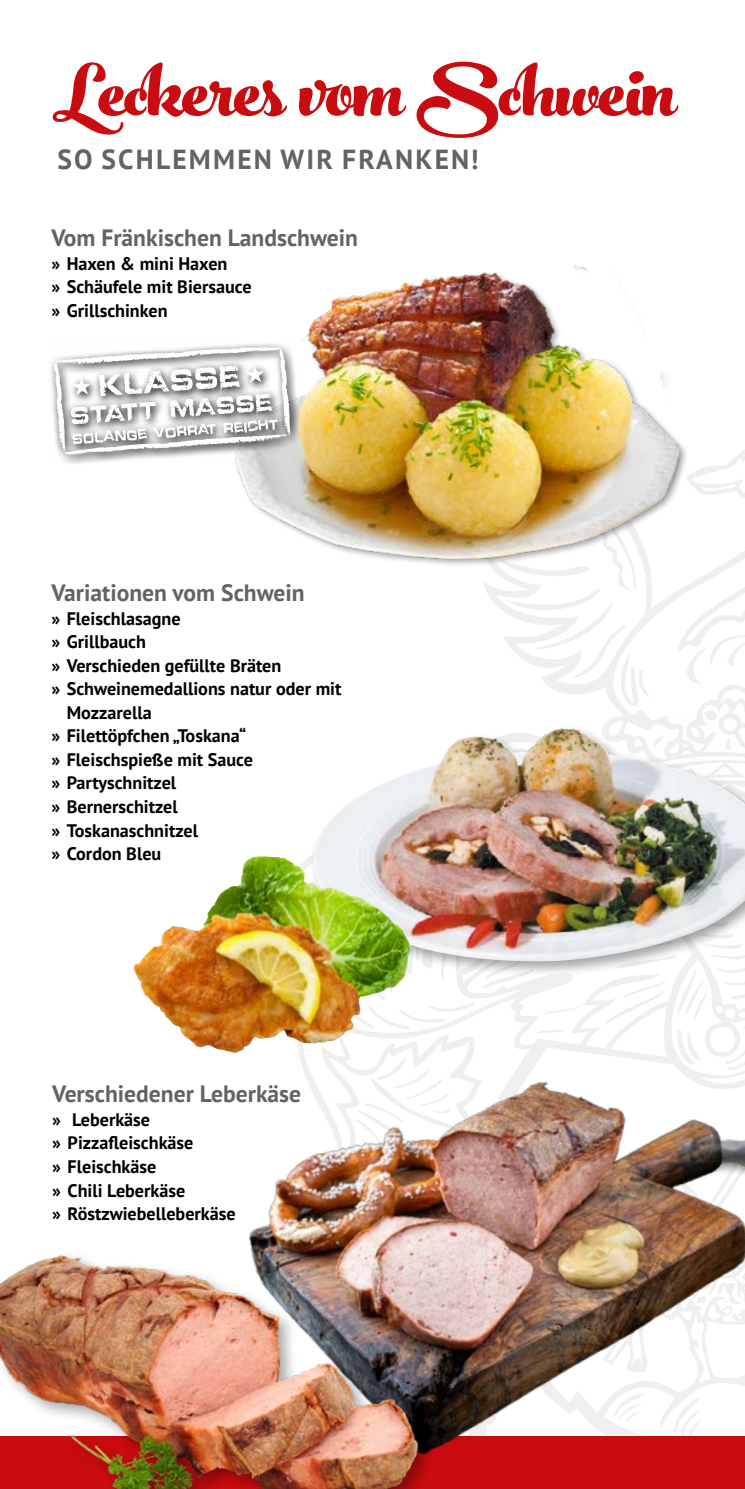
<style>
.page{position:relative;width:745px;height:1489px;background:#fff}
.page>*{position:absolute;margin:0;border:0;box-sizing:border-box;transform-origin:0 0}
.t1{font:700 110px "Peachesand Cream";color:#c90c0f}
.t2{font:700 27.5px "PT Sans";letter-spacing:.08em;color:#646363}
.t3{font:700 23.5px "PT Sans";color:#646363}
.t4{font:700 18px/23.5px "PT Sans";color:#000}
</style>
<div class="page">
<img style="left:744px;top:1437px;width:1px;height:51px">
<svg style="left:268px;top:466px;width:476px;height:575px"></svg>
<svg style="left:744px;top:450px;width:1px;height:987px"></svg>
<img style="left:723px;top:450px;width:21px;height:20px">
<img style="left:709px;top:1013px;width:35px;height:28px">
<img style="left:676px;top:711px;width:68px;height:13px">
<div style="left:0;top:1436px;width:744px;height:52px;background:#c90c0f"></div>
<div style="left:233px;top:263px;width:455px;height:304px;background:#000;opacity:.35"></div>
<img style="left:233px;top:265px;width:446px;height:319px">
<div style="left:308px;top:724px;width:436px;height:252px;background:#000;opacity:.35"></div>
<img style="left:313px;top:728px;width:431px;height:233px">
<svg style="left:60px;top:341px;width:241px;height:124px"></svg>
<svg style="left:51px;top:347px;width:239px;height:108px"></svg>
<img style="left:258px;top:1041px;width:486px;height:404px">
<img style="left:133px;top:862px;width:278px;height:191px">
<img style="left:0;top:1228px;width:444px;height:260px">
<h1 class="t1" style="left:51px;top:13px;width:624px">Leckeres vom Schwein</h1>
<h2 class="t2" style="left:57px;top:141px;width:422px">SO SCHLEMMEN WIR FRANKEN!</h2>
<h3 class="t3" style="left:51px;top:222px;width:308px">Vom Fränkischen Landschwein</h3>
<p class="t4" style="left:51px;top:251px;width:201px">» Haxen &amp; mini Haxen<br>» Schäufele mit Biersauce » Grillschinken</p>
<h3 class="t3" style="left:51px;top:577px;width:254px">Variationen vom Schwein</h3>
<p class="t4" style="left:51px;top:606px;width:131px">» Fleischlasagne</p>
<p class="t4" style="left:51px;top:629px;width:96px">» Grillbauch</p>
<p class="t4" style="left:51px;top:653px;width:231px">» Verschieden gefüllte Bräten</p>
<p class="t4" style="left:51px;top:676px;width:291px">» Schweinemedallions natur oder mit</p>
<p class="t4" style="left:67px;top:700px;width:86px">Mozzarella</p>
<p class="t4" style="left:51px;top:723px;width:196px">» Filettöpfchen „Toskana“</p>
<p class="t4" style="left:51px;top:747px;width:203px">» Fleischspieße mit Sauce</p>
<p class="t4" style="left:51px;top:771px;width:126px">» Partyschnitzel</p>
<p class="t4" style="left:51px;top:794px;width:128px">» Bernerschitzel</p>
<p class="t4" style="left:51px;top:818px;width:148px">» Toskanaschnitzel</p>
<p class="t4" style="left:51px;top:841px;width:111px">» Cordon Bleu</p>
<h3 class="t3" style="left:52px;top:1078px;width:250px">Verschiedener Leberkäse</h3>
<p class="t4" style="left:52px;top:1107px;width:185px">» Leberkäse<br>» Pizzafleischkäse<br>» Fleischkäse<br>» Chili Leberkäse<br>» Röstzwiebelleberkäse</p>
</div>
